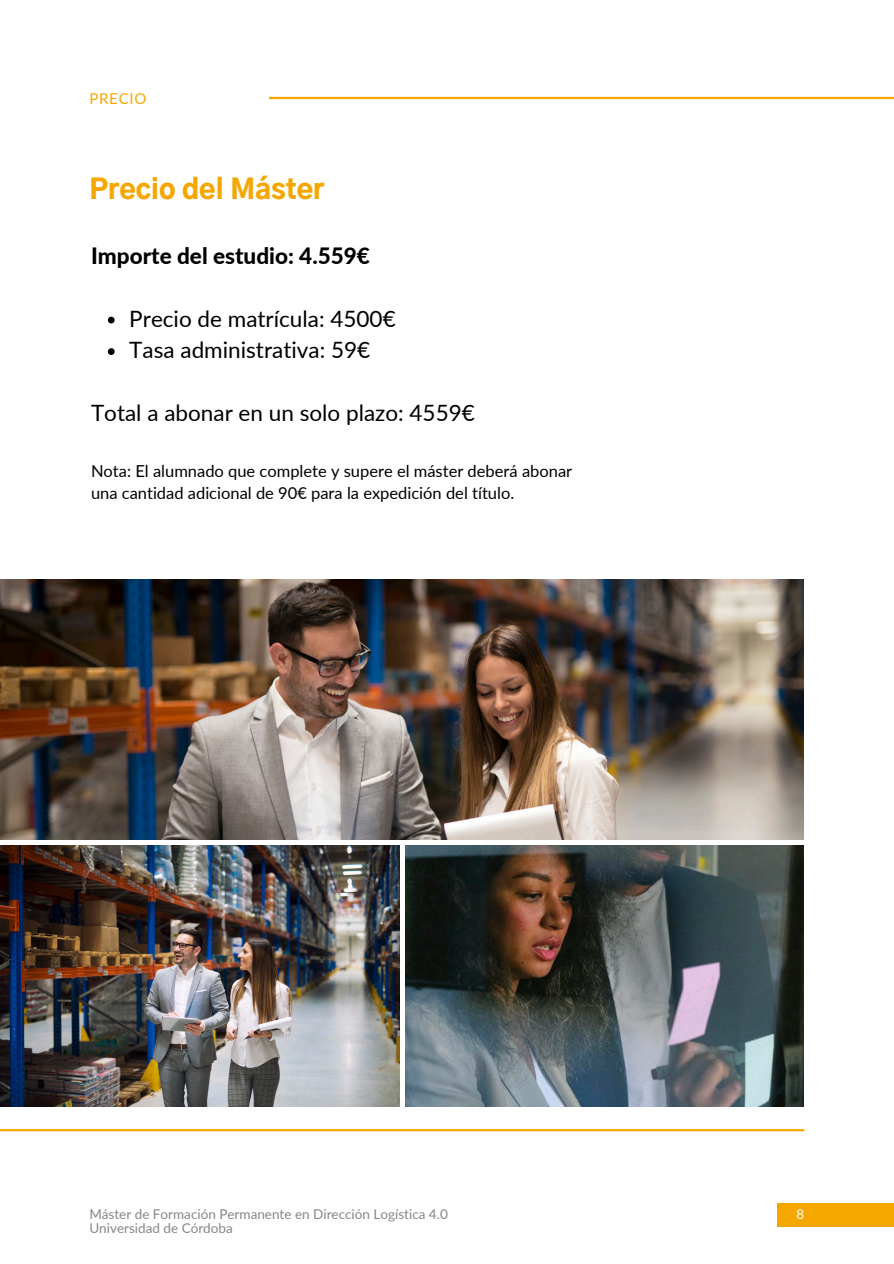
<style>
.page{position:relative;width:894px;height:1264px;background:#fff}
.page>*{position:absolute;margin:0;border:0;box-sizing:border-box;transform-origin:0 0}
.t1{font:900 27px "Gothic A1";color:#f5a700}
.t2{font:22.5px "Lato";color:#000}
.t3{font:800 22.5px "Lato";color:#000}
.t4{font:16.5px/22.5px "Lato";color:#000}
.t5{font:15px "Lato";letter-spacing:.05em;color:#f5a700}
.t6{font:13.5px "Lato";color:#868686}
.t7{font:13.5px "Lato";color:#fff}
</style>
<div class="page">
<div style="left:776px;top:1202px;width:117px;height:24px;background:#f5a700"></div>
<img style="left:0;top:579px;width:803px;height:260px">
<img style="left:405px;top:845px;width:398px;height:261px">
<img style="left:0;top:845px;width:399px;height:261px">
<hr style="left:0;top:1129px;width:804px;height:2px;background:#f5a700">
<hr style="left:269px;top:97px;width:624px;height:2px;background:#f5a700">
<svg style="left:108px;top:317px;width:7px;height:6px"></svg>
<svg style="left:108px;top:348px;width:7px;height:7px"></svg>
<p class="t5" style="left:89px;top:89px;width:59px">PRECIO</p>
<h1 class="t1" style="left:89px;top:178px;width:236px">Precio del Máster</h1>
<h2 class="t3" style="left:91px;top:241px;width:280px">Importe del estudio: 4.559€</h2>
<p class="t2" style="left:129px;top:304px;width:268px">Precio de matrícula: 4500€</p>
<p class="t2" style="left:129px;top:336px;width:242px">Tasa administrativa: 59€</p>
<h3 class="t2" style="left:91px;top:399px;width:385px">Total a abonar en un solo plazo: 4559€</h3>
<h5 class="t4" style="left:91px;top:459px;width:482px">Nota: El alumnado que complete y supere el máster deberá abonar una cantidad adicional de 90€ para la expedición del título.</h5>
<p class="t6" style="left:89px;top:1205px;width:360px">Máster de Formación Permanente en Dirección Logística 4.0</p>
<p class="t6" style="left:89px;top:1219px;width:145px">Universidad de Córdoba</p>
<h4 class="t7" style="left:796px;top:1205px;width:9px">8</h4>
</div>
